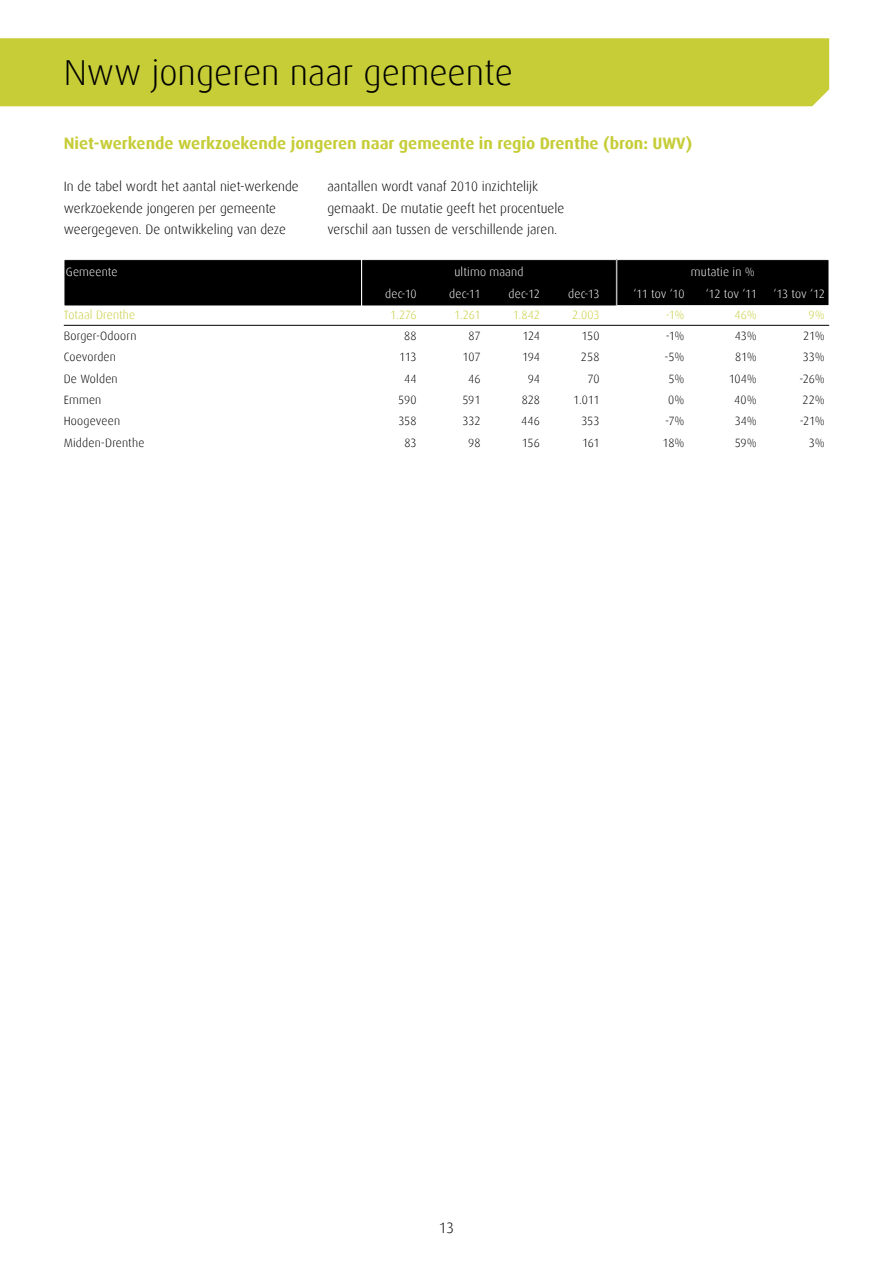
<style>
.page{position:relative;width:893px;height:1263px;background:#fff}
.page>*{position:absolute;margin:0;border:0;box-sizing:border-box;transform-origin:0 0}
.t1{font:300 36px "Dax";color:#000}
.t2{font:700 16.5px "Dax";color:#c6cd37}
.t3{font:300 15px "Dax";color:#000}
.t4{font:300 13.5px/21.3px "Dax";color:#000}
.t5{font:300 12px "Dax";letter-spacing:.01em;color:#000}
.t6{font:300 12px "Dax";letter-spacing:.01em;color:#fff}
.t7{font:300 12px "Dax";letter-spacing:.005em;color:#c6cd37}
</style>
<div class="page">
<div style="left:0;top:38px;width:829px;height:68px;background:#c6cd37"></div>
<div style="left:64px;top:260px;width:298px;height:46px;background:#000"></div>
<div style="left:64px;top:259px;width:298px;height:47px;border:1px solid #fff"></div>
<div style="left:362px;top:260px;width:254px;height:46px;background:#000"></div>
<div style="left:361px;top:259px;width:256px;height:47px;border:1px solid #fff"></div>
<div style="left:617px;top:260px;width:212px;height:46px;background:#000"></div>
<div style="left:617px;top:259px;width:212px;height:47px;border:1px solid #fff"></div>
<hr style="left:64px;top:325px;width:765px;height:1px;background:#000">
<h1 class="t1" style="left:64px;top:53px;width:451px">Nww jongeren naar gemeente</h1>
<p class="t2" style="left:64px;top:134px;width:630px">Niet-werkende werkzoekende jongeren naar gemeente in regio Drenthe (bron: UWV)</p>
<p class="t4" style="left:64px;top:176px;width:237px">In de tabel wordt het aantal niet-werkende werkzoekende jongeren per gemeente weergegeven. De ontwikkeling van deze</p>
<p class="t4" style="left:327px;top:176px;width:238px">aantallen wordt vanaf 2010 inzichtelijk gemaakt. De mutatie geeft het procentuele verschil aan tussen de verschillende jaren.</p>
<p class="t6" style="left:66px;top:266px;width:53px">Gemeente</p>
<p class="t6" style="left:454px;top:266px;width:71px">ultimo maand</p>
<p class="t6" style="left:691px;top:266px;width:66px">mutatie in %</p>
<p class="t6" style="left:385px;top:287px;width:33px">dec-10</p>
<p class="t6" style="left:449px;top:287px;width:33px">dec-11</p>
<p class="t6" style="left:509px;top:287px;width:33px">dec-12</p>
<p class="t6" style="left:568px;top:287px;width:33px">dec-13</p>
<p class="t6" style="left:633px;top:287px;width:53px">‘11 tov ‘10</p>
<p class="t6" style="left:706px;top:287px;width:53px">‘12 tov ‘11</p>
<p class="t6" style="left:774px;top:287px;width:53px">‘13 tov ‘12</p>
<p class="t7" style="left:64px;top:308px;width:73px">Totaal Drenthe</p>
<p class="t7" style="left:390px;top:308px;width:28px">1.276</p>
<p class="t7" style="left:454px;top:308px;width:28px">1.261</p>
<p class="t7" style="left:513px;top:308px;width:29px">1.842</p>
<p class="t7" style="left:572px;top:308px;width:29px">2.003</p>
<p class="t7" style="left:666px;top:308px;width:20px">-1%</p>
<p class="t7" style="left:734px;top:308px;width:24px">46%</p>
<p class="t7" style="left:809px;top:308px;width:18px">9%</p>
<p class="t5" style="left:64px;top:329px;width:74px">Borger-Odoorn</p>
<p class="t5" style="left:404px;top:329px;width:14px">88</p>
<p class="t5" style="left:468px;top:329px;width:14px">87</p>
<p class="t5" style="left:522px;top:329px;width:19px">124</p>
<p class="t5" style="left:581px;top:329px;width:20px">150</p>
<p class="t5" style="left:666px;top:329px;width:20px">-1%</p>
<p class="t5" style="left:735px;top:329px;width:24px">43%</p>
<p class="t5" style="left:803px;top:329px;width:23px">21%</p>
<p class="t5" style="left:64px;top:351px;width:54px">Coevorden</p>
<p class="t5" style="left:399px;top:351px;width:19px">113</p>
<p class="t5" style="left:463px;top:351px;width:19px">107</p>
<p class="t5" style="left:522px;top:351px;width:19px">194</p>
<p class="t5" style="left:581px;top:351px;width:20px">258</p>
<p class="t5" style="left:664px;top:351px;width:22px">-5%</p>
<p class="t5" style="left:735px;top:351px;width:23px">81%</p>
<p class="t5" style="left:803px;top:351px;width:23px">33%</p>
<p class="t5" style="left:64px;top:372px;width:55px">De Wolden</p>
<p class="t5" style="left:404px;top:372px;width:14px">44</p>
<p class="t5" style="left:468px;top:372px;width:14px">46</p>
<p class="t5" style="left:528px;top:372px;width:14px">94</p>
<p class="t5" style="left:587px;top:372px;width:14px">70</p>
<p class="t5" style="left:669px;top:372px;width:18px">5%</p>
<p class="t5" style="left:729px;top:372px;width:30px">104%</p>
<p class="t5" style="left:800px;top:372px;width:27px">-26%</p>
<p class="t5" style="left:64px;top:393px;width:39px">Emmen</p>
<p class="t5" style="left:398px;top:393px;width:20px">590</p>
<p class="t5" style="left:462px;top:393px;width:20px">591</p>
<p class="t5" style="left:522px;top:393px;width:20px">828</p>
<p class="t5" style="left:573px;top:393px;width:28px">1.011</p>
<p class="t5" style="left:668px;top:393px;width:18px">0%</p>
<p class="t5" style="left:734px;top:393px;width:24px">40%</p>
<p class="t5" style="left:802px;top:393px;width:24px">22%</p>
<p class="t5" style="left:64px;top:415px;width:58px">Hoogeveen</p>
<p class="t5" style="left:398px;top:415px;width:20px">358</p>
<p class="t5" style="left:462px;top:415px;width:19px">332</p>
<p class="t5" style="left:521px;top:415px;width:20px">446</p>
<p class="t5" style="left:581px;top:415px;width:20px">353</p>
<p class="t5" style="left:665px;top:415px;width:21px">-7%</p>
<p class="t5" style="left:735px;top:415px;width:24px">34%</p>
<p class="t5" style="left:800px;top:415px;width:26px">-21%</p>
<p class="t5" style="left:64px;top:436px;width:82px">Midden-Drenthe</p>
<p class="t5" style="left:404px;top:436px;width:14px">83</p>
<p class="t5" style="left:468px;top:436px;width:14px">98</p>
<p class="t5" style="left:522px;top:436px;width:20px">156</p>
<p class="t5" style="left:582px;top:436px;width:19px">161</p>
<p class="t5" style="left:663px;top:436px;width:23px">18%</p>
<p class="t5" style="left:735px;top:436px;width:24px">59%</p>
<p class="t5" style="left:809px;top:436px;width:17px">3%</p>
<p class="t3" style="left:439px;top:1220px;width:17px">13</p>
</div>
